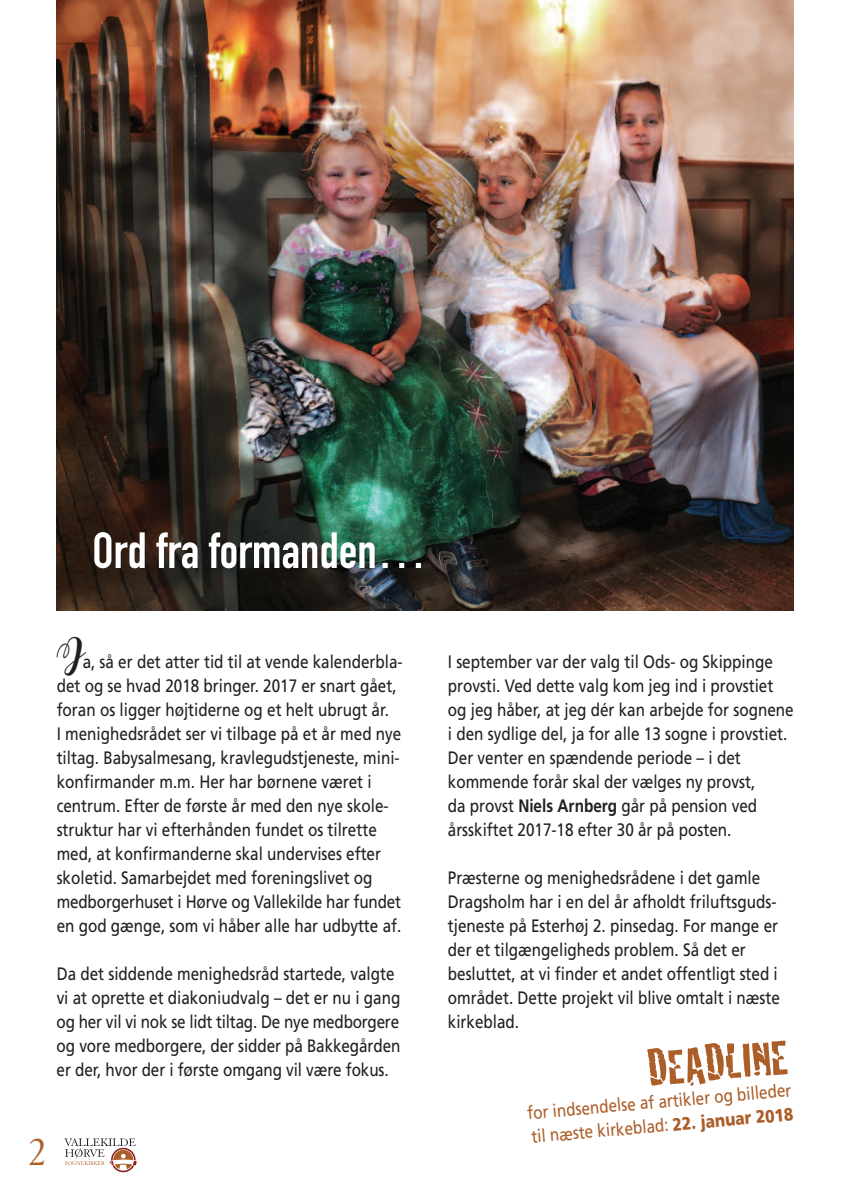
<style>
.page{position:relative;width:842px;height:1191px;background:#fff}
.page>*{position:absolute;margin:0;border:0;box-sizing:border-box;transform-origin:0 0}
.t1{font:50px "DIN Engschrift Alternate";color:#fff}
.t2{font:50px "Cracked";color:#ac5e28}
.t3{font:41px "Elegant Garamond BT";color:#ac5e28}
.t4{font:18px/24px "Frutiger";color:#231f20;scale:.85 1}
.t5{font:18px/24px "Frutiger";color:#ac5e28;scale:.85 1}
.s1{font-family:"Chocolate Heart";font-size:38px}
.s2{font-weight:700}
.s3{font-weight:900}
</style>
<div class="page">
<img style="left:57px;top:0;width:737px;height:610px">
<svg style="left:64px;top:1138px;width:73px;height:34px"></svg>
<h1 class="t1" style="left:92px;top:532px;width:336px">Ord fra formanden…</h1>
<p class="t4" style="left:57px;top:651px;width:408px"><span class="s1">J</span>a, så er det atter tid til at vende kalenderbla&shy;det og se hvad 2018 bringer. 2017 er snart gået, foran os ligger højtiderne og et helt ubrugt år.<br>I menighedsrådet ser vi tilbage på et år med nye tiltag. Babysalmesang, kravlegudstjeneste, mini&shy;konfirmander m.m. Her har børnene været i centrum. Efter de første år med den nye skole&shy;struktur har vi efterhånden fundet os tilrette med, at konfirmanderne skal undervises efter skoletid. Samarbejdet med foreningslivet og medborgerhuset i Hørve og Vallekilde har fundet en god gænge, som vi håber alle har udbytte af.</p>
<p class="t4" style="left:57px;top:963px;width:406px">Da det siddende menighedsråd startede, valgte vi at oprette et diakoniudvalg – det er nu i gang og her vil vi nok se lidt tiltag. De nye medborgere og vore medborgere, der sidder på Bakkegården er der, hvor der i første omgang vil være fokus.</p>
<h2 class="t3" style="left:28px;top:1137px;width:20px">2</h2>
<p class="t4" style="left:448px;top:651px;width:408px">I september var der valg til Ods- og Skippinge provsti. Ved dette valg kom jeg ind i provstiet og jeg håber, at jeg dér kan arbejde for sognene i den sydlige del, ja for alle 13 sogne i provstiet.<br>Der venter en spændende periode – i det kommende forår skal der vælges ny provst,<br>da provst <span class="s2">Niels Arnberg</span> går på pension ved årsskiftet 2017-18 efter 30 år på posten.</p>
<p class="t4" style="left:448px;top:867px;width:392px">Præsterne og menighedsrådene i det gamle Dragsholm har i en del år afholdt friluftsguds&shy;tjeneste på Esterhøj 2. pinsedag. For mange er der et tilgængeligheds problem. Så det er besluttet, at vi finder et andet offentligt sted i området. Dette projekt vil blive omtalt i næste kirkeblad.</p>
<h1 class="t2" style="left:644px;top:1029px;width:143px;rotate:-5deg">DEADLINE</h1>
<p class="t5" style="left:526px;top:1102px;width:313px;rotate:-5deg">for indsendelse af artikler og billeder til næste kirkeblad: <span class="s3">22. januar 2018</span></p>
</div>
